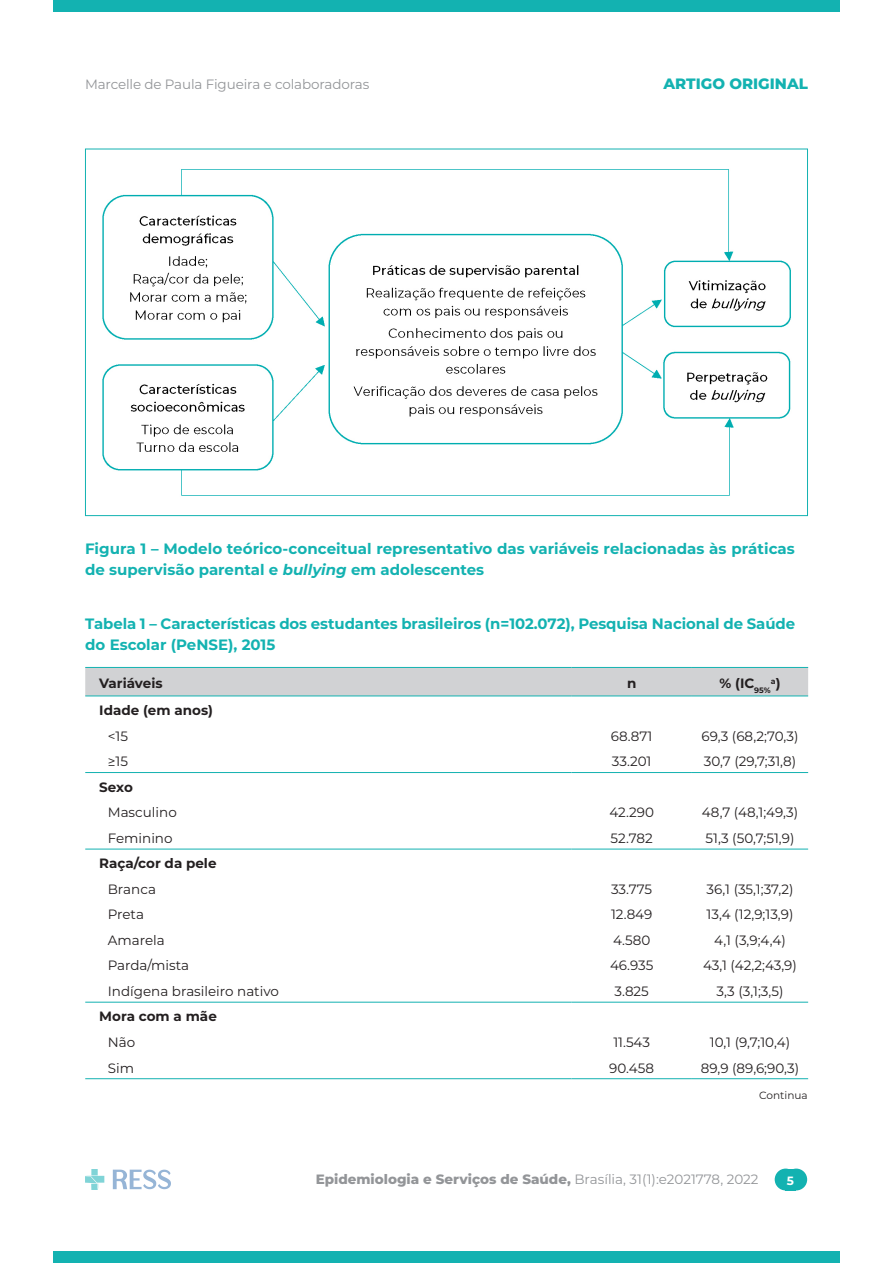
<style>
.page{position:relative;width:893px;height:1263px;background:#fff}
.page>*{position:absolute;margin:0;border:0;box-sizing:border-box;transform-origin:0 0}
.titulo_fig{font:700 15px/21px "Montserrat";color:#13b2b1}
.titulo_tab{font:700 15px/21px "Montserrat";letter-spacing:-.005em;color:#13b2b1}
.t1{font:800 15px "Montserrat";color:#13b2b1}
.texto_tab_cen{font:13.5px "Montserrat";color:#231f20}
.texto_tab_esq2{font:13.5px "Montserrat";color:#231f20}
.t2{font:800 13.5px "Montserrat";color:#939598}
.texto_tab_esq{font:700 13.5px "Montserrat";color:#231f20}
.t3{font:13.5px "Montserrat";letter-spacing:-.01em;color:#939598}
.texto_tab_cen-2{font:700 13.5px "Montserrat";color:#231f20}
.t4{font:700 12px "Montserrat";color:#fff}
.legenda_dir{font:10.5px "Montserrat";color:#231f20}
.texto_tab_cen-3{font:700 7.8px "Montserrat";color:#231f20}
.s1{font-style:italic}
.s2{font-size:13.5px}
.s3{font-weight:400}
</style>
<div class="page">
<div style="left:53px;top:1251px;width:787px;height:12px;background:#13b2b1"></div>
<div style="left:53px;top:0;width:787px;height:11px;background:#13b2b1"></div>
<img style="left:85px;top:1170px;width:85px;height:19px">
<div style="left:775px;top:1168px;width:21px;height:22px;background:#13b2b1;border-radius:50%"></div>
<div style="left:785px;top:1168px;width:22px;height:22px;background:#13b2b1;border-radius:50%"></div>
<div style="left:785px;top:1168px;width:11px;height:22px;background:#13b2b1"></div>
<img style="left:102px;top:169px;width:689px;height:327px">
<div style="left:85px;top:668px;width:723px;height:27px;background:#d1d2d4"></div>
<hr style="left:85px;top:695px;width:486px;height:1px;background:#13b2b1">
<hr style="left:571px;top:695px;width:121px;height:1px;background:#13b2b1">
<hr style="left:692px;top:695px;width:116px;height:1px;background:#13b2b1">
<hr style="left:85px;top:1078px;width:486px;height:1px;background:#13b2b1">
<hr style="left:571px;top:1078px;width:121px;height:1px;background:#13b2b1">
<hr style="left:692px;top:1078px;width:116px;height:1px;background:#13b2b1">
<hr style="left:85px;top:1002px;width:486px;height:1px;background:#13b2b1">
<hr style="left:571px;top:1002px;width:121px;height:1px;background:#13b2b1">
<hr style="left:692px;top:1002px;width:116px;height:1px;background:#13b2b1">
<hr style="left:85px;top:849px;width:486px;height:1px;background:#13b2b1">
<hr style="left:571px;top:849px;width:121px;height:1px;background:#13b2b1">
<hr style="left:692px;top:849px;width:116px;height:1px;background:#13b2b1">
<hr style="left:85px;top:772px;width:486px;height:1px;background:#13b2b1">
<hr style="left:571px;top:772px;width:121px;height:1px;background:#13b2b1">
<hr style="left:692px;top:772px;width:116px;height:1px;background:#13b2b1">
<hr style="left:85px;top:667px;width:486px;height:1px;background:#13b2b1">
<hr style="left:571px;top:667px;width:121px;height:1px;background:#13b2b1">
<hr style="left:692px;top:667px;width:116px;height:1px;background:#13b2b1">
<p class="t3" style="left:85px;top:75px;width:286px">Marcelle de Paula Figueira e colaboradoras</p>
<p class="t1" style="left:663px;top:73px;width:146px">ARTIGO ORIGINAL</p>
<p class="titulo_fig" style="left:85px;top:537px;width:711px">Figura 1 – Modelo teórico-conceitual representativo das variáveis relacionadas às práticas de supervisão parental e <span class="s1">bullying</span> em adolescentes</p>
<p class="titulo_tab" style="left:85px;top:612px;width:711px">Tabela 1 – Características dos estudantes brasileiros (n=102.072), Pesquisa Nacional de Saúde do Escolar (PeNSE), 2015</p>
<p class="texto_tab_esq" style="left:99px;top:674px;width:65px">Variáveis</p>
<p class="texto_tab_cen-2" style="left:627px;top:674px;width:11px">n</p>
<p class="texto_tab_cen-2" style="left:720px;top:674px;width:53px">% (IC<sub>95%</sub></p>
<p class="texto_tab_cen-3" style="left:771px;top:675px;width:11px">a<span class="s2">)</span></p>
<p class="texto_tab_esq" style="left:99px;top:701px;width:115px">Idade (em anos)</p>
<p class="texto_tab_esq2" style="left:108px;top:727px;width:22px">&lt;15</p>
<p class="texto_tab_cen" style="left:611px;top:727px;width:43px">68.871</p>
<p class="texto_tab_cen" style="left:701px;top:727px;width:99px">69,3 (68,2;70,3)</p>
<p class="texto_tab_esq2" style="left:108px;top:752px;width:22px">≥15</p>
<p class="texto_tab_cen" style="left:612px;top:752px;width:41px">33.201</p>
<p class="texto_tab_cen" style="left:704px;top:752px;width:94px">30,7 (29,7;31,8)</p>
<p class="texto_tab_esq" style="left:99px;top:777px;width:35px">Sexo</p>
<p class="texto_tab_esq2" style="left:108px;top:803px;width:71px">Masculino</p>
<p class="texto_tab_cen" style="left:609px;top:803px;width:46px">42.290</p>
<p class="texto_tab_cen" style="left:702px;top:803px;width:98px">48,7 (48,1;49,3)</p>
<p class="texto_tab_esq2" style="left:108px;top:829px;width:66px">Feminino</p>
<p class="texto_tab_cen" style="left:611px;top:829px;width:44px">52.782</p>
<p class="texto_tab_cen" style="left:706px;top:829px;width:90px">51,3 (50,7;51,9)</p>
<p class="texto_tab_esq" style="left:99px;top:854px;width:119px">Raça/cor da pele</p>
<p class="texto_tab_esq2" style="left:108px;top:880px;width:50px">Branca</p>
<p class="texto_tab_cen" style="left:611px;top:880px;width:43px">33.775</p>
<p class="texto_tab_cen" style="left:707px;top:880px;width:88px">36,1 (35,1;37,2)</p>
<p class="texto_tab_esq2" style="left:108px;top:905px;width:38px">Preta</p>
<p class="texto_tab_cen" style="left:611px;top:905px;width:43px">12.849</p>
<p class="texto_tab_cen" style="left:707px;top:905px;width:88px">13,4 (12,9;13,9)</p>
<p class="texto_tab_esq2" style="left:108px;top:931px;width:58px">Amarela</p>
<p class="texto_tab_cen" style="left:613px;top:931px;width:39px">4.580</p>
<p class="texto_tab_cen" style="left:714px;top:931px;width:73px">4,1 (3,9;4,4)</p>
<p class="texto_tab_esq2" style="left:108px;top:956px;width:83px">Parda/mista</p>
<p class="texto_tab_cen" style="left:610px;top:956px;width:45px">46.935</p>
<p class="texto_tab_cen" style="left:703px;top:956px;width:95px">43,1 (42,2;43,9)</p>
<p class="texto_tab_esq2" style="left:108px;top:982px;width:173px">Indígena brasileiro nativo</p>
<p class="texto_tab_cen" style="left:614px;top:982px;width:36px">3.825</p>
<p class="texto_tab_cen" style="left:717px;top:982px;width:68px">3,3 (3,1;3,5)</p>
<p class="texto_tab_esq" style="left:99px;top:1007px;width:119px">Mora com a mãe</p>
<p class="texto_tab_esq2" style="left:108px;top:1033px;width:29px">Não</p>
<p class="texto_tab_cen" style="left:613px;top:1033px;width:38px">11.543</p>
<p class="texto_tab_cen" style="left:710px;top:1033px;width:82px">10,1 (9,7;10,4)</p>
<p class="texto_tab_esq2" style="left:108px;top:1058px;width:28px">Sim</p>
<p class="texto_tab_cen" style="left:609px;top:1058px;width:46px">90.458</p>
<p class="texto_tab_cen" style="left:701px;top:1058px;width:100px">89,9 (89,6;90,3)</p>
<p class="legenda_dir" style="left:759px;top:1088px;width:50px">Continua</p>
<p class="t2" style="left:316px;top:1170px;width:444px">Epidemiologia e Serviços de Saúde, <span class="s3">Brasília, 31(1):e2021778, 2022</span></p>
<p class="t4" style="left:787px;top:1172px;width:9px">5</p>
</div>
